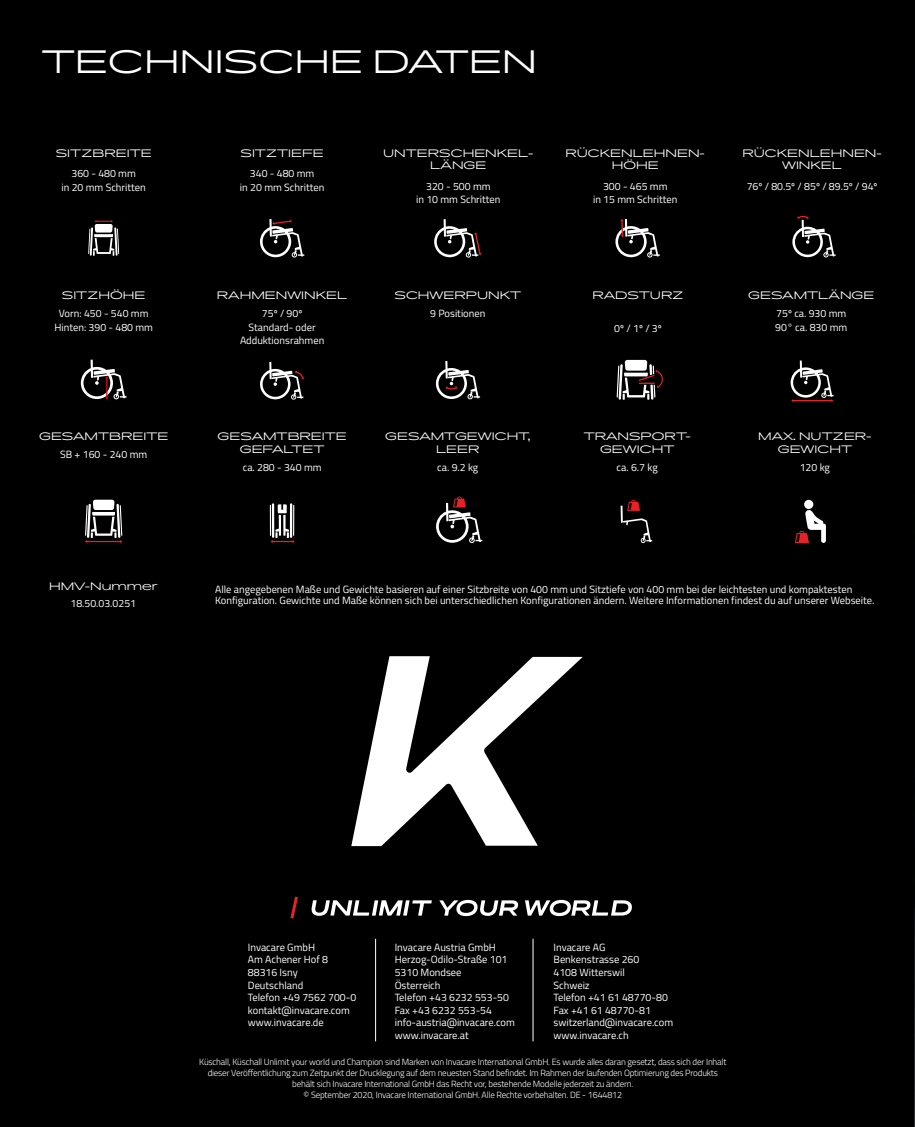
<style>
.page{position:relative;width:915px;height:1127px;background:#fff}
.page>*{position:absolute;margin:0;border:0;box-sizing:border-box;transform-origin:0 0}
.t1{font:300 31.5px "Pano";letter-spacing:.01em;color:#fff}
.t2{font:10.5px/12.6px "Titillium Web";color:#fff;text-align:center}
.t3{font:300 10.5px/12.6px "Pano";color:#fff;text-align:center}
.t4{font:300 9px/10.8px "Titillium Web";letter-spacing:-.02em;color:#fff;text-align:center}
</style>
<div class="page">
<div style="left:0;top:0;width:914px;height:1127px;background:#000"></div>
<img style="left:914px;top:0;width:1px;height:1127px">
<svg style="left:351px;top:656px;width:231px;height:190px"></svg>
<svg style="left:311px;top:900px;width:121px;height:16px"></svg>
<svg style="left:439px;top:900px;width:79px;height:16px"></svg>
<svg style="left:525px;top:900px;width:107px;height:16px"></svg>
<svg style="left:290px;top:896px;width:8px;height:23px"></svg>
<svg style="left:260px;top:362px;width:44px;height:38px"></svg>
<svg style="left:436px;top:496px;width:46px;height:47px"></svg>
<svg style="left:81px;top:360px;width:45px;height:39px"></svg>
<svg style="left:270px;top:503px;width:24px;height:40px"></svg>
<svg style="left:85px;top:500px;width:37px;height:43px"></svg>
<svg style="left:88px;top:220px;width:31px;height:36px"></svg>
<svg style="left:434px;top:219px;width:47px;height:38px"></svg>
<svg style="left:615px;top:219px;width:44px;height:38px"></svg>
<svg style="left:260px;top:219px;width:44px;height:38px"></svg>
<svg style="left:620px;top:499px;width:32px;height:44px"></svg>
<svg style="left:792px;top:215px;width:43px;height:42px"></svg>
<svg style="left:436px;top:361px;width:44px;height:38px"></svg>
<svg style="left:616px;top:360px;width:47px;height:40px"></svg>
<svg style="left:790px;top:360px;width:43px;height:42px"></svg>
<svg style="left:794px;top:500px;width:31px;height:43px"></svg>
<hr style="left:375px;top:939px;width:1px;height:102px;background:#fff">
<hr style="left:532px;top:939px;width:1px;height:102px;background:#fff">
<h1 class="t1" style="left:42px;top:40px;width:496px">TECHNISCHE DATEN</h1>
<p class="t3" style="left:56px;top:146px;width:97px">SITZBREITE</p>
<p class="t2" style="left:61px;top:166px;width:86px;line-height:13.5px">360 - 480 mm<br>in 20 mm Schritten</p>
<p class="t3" style="left:240px;top:146px;width:85px">SITZTIEFE</p>
<p class="t2" style="left:240px;top:166px;width:86px;line-height:13.5px">340 - 480 mm<br>in 20 mm Schritten</p>
<p class="t3" style="left:383px;top:146px;width:152px">UNTERSCHENKEL-<br>LÄNGE</p>
<p class="t2" style="left:416px;top:179px;width:86px;line-height:13.5px">320 - 500 mm<br>in 10 mm Schritten</p>
<p class="t3" style="left:565px;top:146px;width:141px">RÜCKENLEHNEN-<br>HÖHE</p>
<p class="t2" style="left:593px;top:179px;width:86px;line-height:13.5px">300 - 465 mm<br>in 15 mm Schritten</p>
<p class="t3" style="left:62px;top:289px;width:85px">SITZHÖHE</p>
<p class="t2" style="left:54px;top:306px;width:100px;line-height:13.5px">Vorn: 450 - 540 mm<br>Hinten: 390 - 480 mm</p>
<p class="t3" style="left:217px;top:289px;width:132px">RAHMENWINKEL</p>
<p class="t2" style="left:240px;top:306px;width:86px;line-height:13.5px">75º / 90º<br>Standard- oder<br>Adduktionsrahmen</p>
<p class="t3" style="left:394px;top:289px;width:128px">SCHWERPUNKT</p>
<p class="t2" style="left:430px;top:307px;width:57px">9 Positionen</p>
<p class="t3" style="left:592px;top:289px;width:93px">RADSTURZ</p>
<p class="t2" style="left:614px;top:321px;width:49px">0º / 1º / 3º</p>
<p class="t3" style="left:39px;top:430px;width:131px">GESAMTBREITE</p>
<p class="t2" style="left:60px;top:448px;width:89px">SB + 160 - 240 mm</p>
<p class="t3" style="left:217px;top:430px;width:131px">GESAMTBREITE<br>GEFALTET</p>
<p class="t2" style="left:243px;top:460px;width:80px">ca. 280 - 340 mm</p>
<p class="t3" style="left:385px;top:430px;width:147px">GESAMTGEWICHT,<br>LEER</p>
<p class="t2" style="left:437px;top:460px;width:43px">ca. 9.2 kg</p>
<p class="t3" style="left:583px;top:430px;width:108px">TRANSPORT-<br>GEWICHT</p>
<p class="t2" style="left:616px;top:460px;width:43px">ca. 6.7 kg</p>
<p class="t3" style="left:742px;top:146px;width:141px">RÜCKENLEHNEN-<br>WINKEL</p>
<p class="t2" style="left:746px;top:179px;width:132px">76º / 80.5º / 85º / 89.5º / 94º</p>
<p class="t3" style="left:747px;top:289px;width:128px">GESAMTLÄNGE</p>
<p class="t2" style="left:775px;top:306px;width:73px;line-height:13.5px;text-align:left">75º ca. 930 mm<br>90° ca. 830 mm</p>
<p class="t3" style="left:758px;top:430px;width:115px">MAX. NUTZER-<br>GEWICHT</p>
<p class="t2" style="left:799px;top:460px;width:32px">120 kg</p>
<p class="t3" style="left:49px;top:579px;width:110px">HMV-Nummer</p>
<p class="t2" style="left:70px;top:597px;width:67px">18.50.03.0251</p>
<p class="t2" style="left:215px;top:584px;width:660px;line-height:10.5px;text-align:left">Alle angegebenen Maße und Gewichte basieren auf einer Sitzbreite von 400 mm und Sitztiefe von 400 mm bei der leichtesten und kompaktesten<br>Konfiguration. Gewichte und Maße können sich bei unterschiedlichen Konfigurationen ändern. Weitere Informationen findest du auf unserer Webseite.</p>
<p class="t2" style="left:248px;top:940px;width:110px;text-align:left">Invacare GmbH<br>Am Achener Hof 8<br>88316 Isny<br>Deutschland<br>Telefon +49 7562 700-0 kontakt@invacare.com www.invacare.de</p>
<p class="t2" style="left:394px;top:940px;width:122px;text-align:left">Invacare Austria GmbH<br>Herzog-Odilo-Straße 101<br>5310 Mondsee<br>Österreich<br>Telefon +43 6232 553-50<br>Fax +43 6232 553-54 info-austria@invacare.com www.invacare.at</p>
<p class="t2" style="left:553px;top:940px;width:121px;text-align:left">Invacare AG<br>Benkenstrasse 260<br>4108 Witterswil<br>Schweiz<br>Telefon +41 61 48770-80<br>Fax +41 61 48770-81 switzerland@invacare.com www.invacare.ch</p>
<p class="t4" style="left:199px;top:1056px;width:528px">Küschall, Küschall Unlimit your world und Champion sind Marken von Invacare International GmbH. Es wurde alles daran gesetzt, dass sich der Inhalt dieser Veröffentlichung zum Zeitpunkt der Drucklegung auf dem neuesten Stand befindet. Im Rahmen der laufenden Optimierung des Produkts behält sich Invacare International GmbH das Recht vor, bestehende Modelle jederzeit zu ändern.<br>© September 2020, Invacare International GmbH. Alle Rechte vorbehalten. DE - 1644812</p>
</div>
